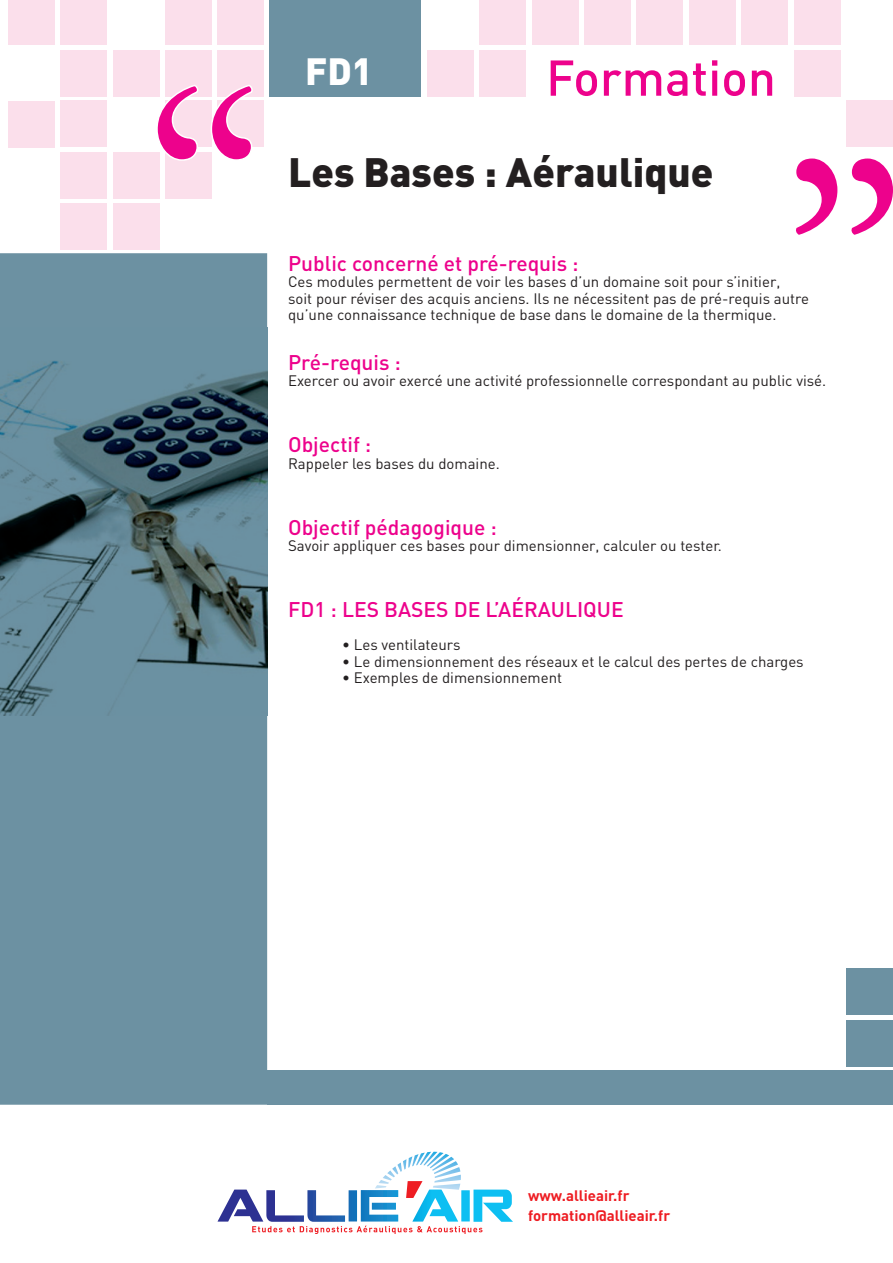
<style>
.page{position:relative;width:893px;height:1263px;background:#fff}
.page>*{position:absolute;margin:0;border:0;box-sizing:border-box;transform-origin:0 0}
.t1{font:900 40.5px "DIN";color:#231f20}
.t2{font:900 37.5px "DIN";color:#fff}
.t3{font:500 21px "DIN";color:#ed028c}
.t4{font:15px/16.5px "DIN";color:#231f20}
.t5{font:700 15px/19.5px "DIN";color:#ee1d23}
</style>
<div class="page">
<div style="left:166px;top:0;width:46px;height:44px;background:#fbdfeb"></div>
<div style="left:61px;top:0;width:46px;height:44px;background:#fbdfeb"></div>
<div style="left:8px;top:0;width:46px;height:44px;background:#fbdfeb"></div>
<div style="left:8px;top:101px;width:46px;height:47px;background:#fbdfeb"></div>
<div style="left:166px;top:50px;width:46px;height:46px;background:#fbdfeb"></div>
<div style="left:427px;top:50px;width:46px;height:46px;background:#fbdfeb"></div>
<div style="left:480px;top:0;width:46px;height:44px;background:#fbdfeb"></div>
<div style="left:480px;top:50px;width:46px;height:46px;background:#fbdfeb"></div>
<div style="left:217px;top:0;width:47px;height:44px;background:#fbdfeb"></div>
<div style="left:217px;top:50px;width:47px;height:46px;background:#fbdfeb"></div>
<div style="left:532px;top:0;width:46px;height:44px;background:#fbdfeb"></div>
<div style="left:584px;top:0;width:47px;height:44px;background:#fbdfeb"></div>
<div style="left:637px;top:0;width:46px;height:44px;background:#fbdfeb"></div>
<div style="left:689px;top:0;width:46px;height:44px;background:#fbdfeb"></div>
<div style="left:742px;top:0;width:46px;height:44px;background:#fbdfeb"></div>
<div style="left:794px;top:0;width:46px;height:44px;background:#fbdfeb"></div>
<div style="left:794px;top:50px;width:46px;height:46px;background:#fbdfeb"></div>
<div style="left:846px;top:100px;width:47px;height:46px;background:#fbdfeb"></div>
<div style="left:113px;top:50px;width:46px;height:46px;background:#fbdfeb"></div>
<div style="left:61px;top:50px;width:46px;height:46px;background:#fbdfeb"></div>
<div style="left:113px;top:203px;width:46px;height:46px;background:#fbdfeb"></div>
<div style="left:61px;top:203px;width:46px;height:46px;background:#fbdfeb"></div>
<div style="left:61px;top:101px;width:46px;height:46px;background:#fbdfeb"></div>
<div style="left:166px;top:153px;width:46px;height:46px;background:#fbdfeb"></div>
<div style="left:217px;top:101px;width:47px;height:46px;background:#fbdfeb"></div>
<div style="left:113px;top:153px;width:46px;height:46px;background:#fbdfeb"></div>
<div style="left:61px;top:153px;width:46px;height:46px;background:#fbdfeb"></div>
<svg style="left:796px;top:159px;width:97px;height:76px"></svg>
<svg style="left:156px;top:85px;width:97px;height:76px"></svg>
<div style="left:846px;top:968px;width:47px;height:46px;background:#6c91a2"></div>
<div style="left:846px;top:1020px;width:47px;height:46px;background:#6c91a2"></div>
<div style="left:267px;top:1070px;width:626px;height:35px;background:#6c91a2"></div>
<div style="left:269px;top:0;width:151px;height:96px;background:#6c91a2"></div>
<div style="left:0;top:253px;width:267px;height:852px;background:#6c91a2"></div>
<img style="left:0;top:327px;width:267px;height:388px">
<svg style="left:551px;top:60px;width:46px;height:36px"></svg>
<svg style="left:604px;top:70px;width:57px;height:26px"></svg>
<svg style="left:667px;top:70px;width:20px;height:26px"></svg>
<svg style="left:693px;top:63px;width:13px;height:33px"></svg>
<svg style="left:712px;top:60px;width:5px;height:36px"></svg>
<svg style="left:724px;top:70px;width:21px;height:26px"></svg>
<svg style="left:752px;top:70px;width:20px;height:26px"></svg>
<svg style="left:218px;top:1152px;width:295px;height:82px"></svg>
<h2 class="t2" style="left:305px;top:46px;width:69px">FD1</h2>
<h1 class="t1" style="left:288px;top:145px;width:427px">Les Bases : Aéraulique</h1>
<h3 class="t3" style="left:288px;top:250px;width:292px">Public concerné et pré-requis :</h3>
<p class="t4" style="left:288px;top:273px;width:522px">Ces modules permettent de voir les bases d’un domaine soit pour s’initier,<br>soit pour réviser des acquis anciens. Ils ne nécessitent pas de pré-requis autre qu’une connaissance technique de base dans le domaine de la thermique.</p>
<h3 class="t3" style="left:288px;top:349px;width:114px">Pré-requis :</h3>
<p class="t4" style="left:288px;top:372px;width:540px">Exercer ou avoir exercé une activité professionnelle correspondant au public visé.</p>
<h3 class="t3" style="left:288px;top:431px;width:85px">Objectif :</h3>
<p class="t4" style="left:288px;top:455px;width:213px">Rappeler les bases du domaine.</p>
<h3 class="t3" style="left:288px;top:514px;width:210px">Objectif pédagogique :</h3>
<p class="t4" style="left:288px;top:537px;width:435px">Savoir appliquer ces bases pour dimensionner, calculer ou tester.</p>
<h3 class="t3" style="left:288px;top:596px;width:337px">FD1 : LES BASES DE L’AÉRAULIQUE</h3>
<p class="t4" style="left:342px;top:636px;width:120px">• Les ventilateurs</p>
<p class="t4" style="left:342px;top:653px;width:463px">• Le dimensionnement des réseaux et le calcul des pertes de charges</p>
<p class="t4" style="left:342px;top:669px;width:222px">• Exemples de dimensionnement</p>
<p class="t5" style="left:528px;top:1185px;width:144px">www.allieair.fr formation@allieair.fr</p>
</div>
